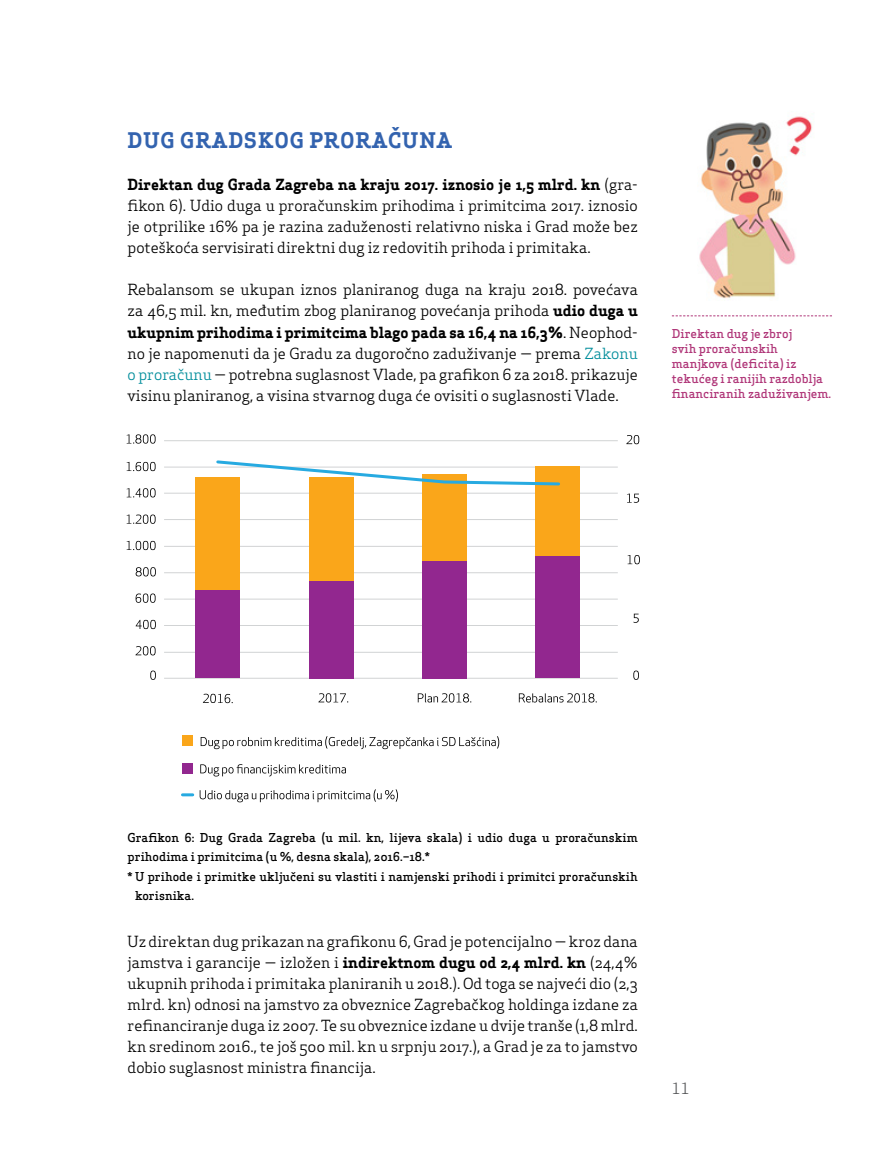
<style>
.page{position:relative;width:893px;height:1170px;background:#fff}
.page>*{position:absolute;margin:0;border:0;box-sizing:border-box;transform-origin:0 0}
.t1{font:700 21px "Apex Serif";letter-spacing:.05em;color:#3363af}
.t2{font:15px/21px "Apex Serif";color:#000;text-align:justify}
.t3{font:15px "Apex Serif";color:#58595b}
.t4{font:500 12px "Apex Serif";color:#000}
.t5{font:500 12px/15px "Apex Serif";color:#b03779}
.s1{font-weight:700}
.s2{color:#008d9b}
</style>
<div class="page">
<svg style="left:672px;top:315px;width:160px;height:1px"></svg>
<hr style="left:164px;top:678px;width:454px;height:1px;background:#d1d3d4">
<hr style="left:164px;top:652px;width:454px;height:1px;background:#d1d3d4">
<hr style="left:164px;top:625px;width:454px;height:1px;background:#d1d3d4">
<hr style="left:164px;top:599px;width:454px;height:1px;background:#d1d3d4">
<hr style="left:164px;top:572px;width:454px;height:1px;background:#d1d3d4">
<hr style="left:164px;top:546px;width:454px;height:1px;background:#d1d3d4">
<hr style="left:164px;top:519px;width:454px;height:1px;background:#d1d3d4">
<hr style="left:164px;top:493px;width:454px;height:1px;background:#d1d3d4">
<hr style="left:164px;top:467px;width:454px;height:1px;background:#d1d3d4">
<hr style="left:164px;top:440px;width:454px;height:1px;background:#d1d3d4">
<svg style="left:201px;top:736px;width:298px;height:13px"></svg>
<svg style="left:633px;top:670px;width:6px;height:9px"></svg>
<svg style="left:627px;top:493px;width:12px;height:9px"></svg>
<svg style="left:626px;top:435px;width:13px;height:9px"></svg>
<svg style="left:182px;top:793px;width:11px;height:3px"></svg>
<svg style="left:200px;top:789px;width:198px;height:13px"></svg>
<svg style="left:136px;top:619px;width:20px;height:10px"></svg>
<svg style="left:136px;top:593px;width:20px;height:9px"></svg>
<svg style="left:150px;top:670px;width:6px;height:9px"></svg>
<svg style="left:136px;top:646px;width:20px;height:9px"></svg>
<svg style="left:136px;top:567px;width:20px;height:9px"></svg>
<svg style="left:127px;top:541px;width:29px;height:9px"></svg>
<svg style="left:633px;top:613px;width:6px;height:9px"></svg>
<svg style="left:627px;top:555px;width:13px;height:9px"></svg>
<svg style="left:127px;top:514px;width:29px;height:9px"></svg>
<svg style="left:127px;top:488px;width:29px;height:9px"></svg>
<svg style="left:127px;top:462px;width:29px;height:9px"></svg>
<svg style="left:127px;top:434px;width:29px;height:9px"></svg>
<div style="left:196px;top:590px;width:44px;height:88px;background:#92278f"></div>
<svg style="left:203px;top:693px;width:30px;height:10px"></svg>
<div style="left:536px;top:555px;width:44px;height:123px;background:#92278f"></div>
<div style="left:536px;top:466px;width:44px;height:89px;background:#faa61a"></div>
<div style="left:422px;top:561px;width:44px;height:117px;background:#92278f"></div>
<div style="left:422px;top:474px;width:44px;height:87px;background:#faa61a"></div>
<svg style="left:318px;top:693px;width:30px;height:9px"></svg>
<svg style="left:418px;top:693px;width:53px;height:9px"></svg>
<svg style="left:519px;top:693px;width:78px;height:9px"></svg>
<svg style="left:200px;top:764px;width:146px;height:12px"></svg>
<div style="left:196px;top:477px;width:44px;height:113px;background:#faa61a"></div>
<div style="left:310px;top:581px;width:44px;height:97px;background:#92278f"></div>
<div style="left:310px;top:477px;width:44px;height:104px;background:#faa61a"></div>
<div style="left:182px;top:735px;width:11px;height:11px;background:#faa61a"></div>
<div style="left:182px;top:762px;width:11px;height:11px;background:#92278f"></div>
<svg style="left:215px;top:460px;width:345px;height:27px"></svg>
<img style="left:699px;top:116px;width:113px;height:183px">
<h1 class="t1" style="left:128px;top:127px;width:326px">DUG GRADSKOG PRORAČUNA</h1>
<p class="t2" style="left:128px;top:174px;width:512px"><span class="s1">Direktan dug Grada Zagreba na kraju 2017. iznosio je 1,5 mlrd. kn</span> (gra&shy;fikon 6). Udio duga u proračunskim prihodima i primitcima 2017. iznosio je otprilike 16% pa je razina zaduženosti relativno niska i Grad može bez poteškoća servisirati direktni dug iz redovitih prihoda i primitaka.</p>
<p class="t2" style="left:128px;top:279px;width:512px">Rebalansom se ukupan iznos planiranog duga na kraju 2018. povećava za 46,5 mil. kn, međutim zbog planiranog povećanja prihoda <span class="s1">udio duga u ukupnim prihodima i primitcima blago pada sa 16,4 na 16,3%</span>. Neophod&shy;no je napomenuti da je Gradu za dugoročno zaduživanje — prema <span class="s2">Zakonu o proračunu</span> — potrebna suglasnost Vlade, pa grafikon 6 za 2018. prikazuje visinu planiranog, a visina stvarnog duga će ovisiti o suglasnosti Vlade.</p>
<p class="t5" style="left:672px;top:325px;width:161px">Direktan dug je zbroj<br>svih proračunskih manjkova (deficita) iz tekućeg i ranijih razdoblja financiranih zaduživanjem.</p>
<p class="t4" style="left:128px;top:829px;width:512px">Grafikon 6: Dug Grada Zagreba (u mil. kn, lijeva skala) i udio duga u proračunskim</p>
<p class="t4" style="left:128px;top:849px;width:304px">prihodima i primitcima (u %, desna skala), 2016.–18.*</p>
<p class="t4" style="left:128px;top:868px;width:512px">* U prihode i primitke uključeni su vlastiti i namjenski prihodi i primitci proračunskih</p>
<p class="t4" style="left:135px;top:888px;width:61px">korisnika.</p>
<p class="t2" style="left:128px;top:930px;width:512px">Uz direktan dug prikazan na grafikonu 6, Grad je potencijalno — kroz dana jamstva i garancije — izložen i <span class="s1">indirektnom dugu od 2,4 mlrd. kn</span> (24,4% ukupnih prihoda i primitaka planiranih u 2018.). Od toga se najveći dio (2,3 mlrd. kn) odnosi na jamstvo za obveznice Zagrebačkog holdinga izdane za refinanciranje duga iz 2007. Te su obveznice izdane u dvije tranše (1,8 mlrd. kn sredinom 2016., te još 500 mil. kn u srpnju 2017.), a Grad je za to jamstvo dobio suglasnost ministra financija.</p>
<p class="t3" style="left:672px;top:1078px;width:19px">11</p>
</div>
